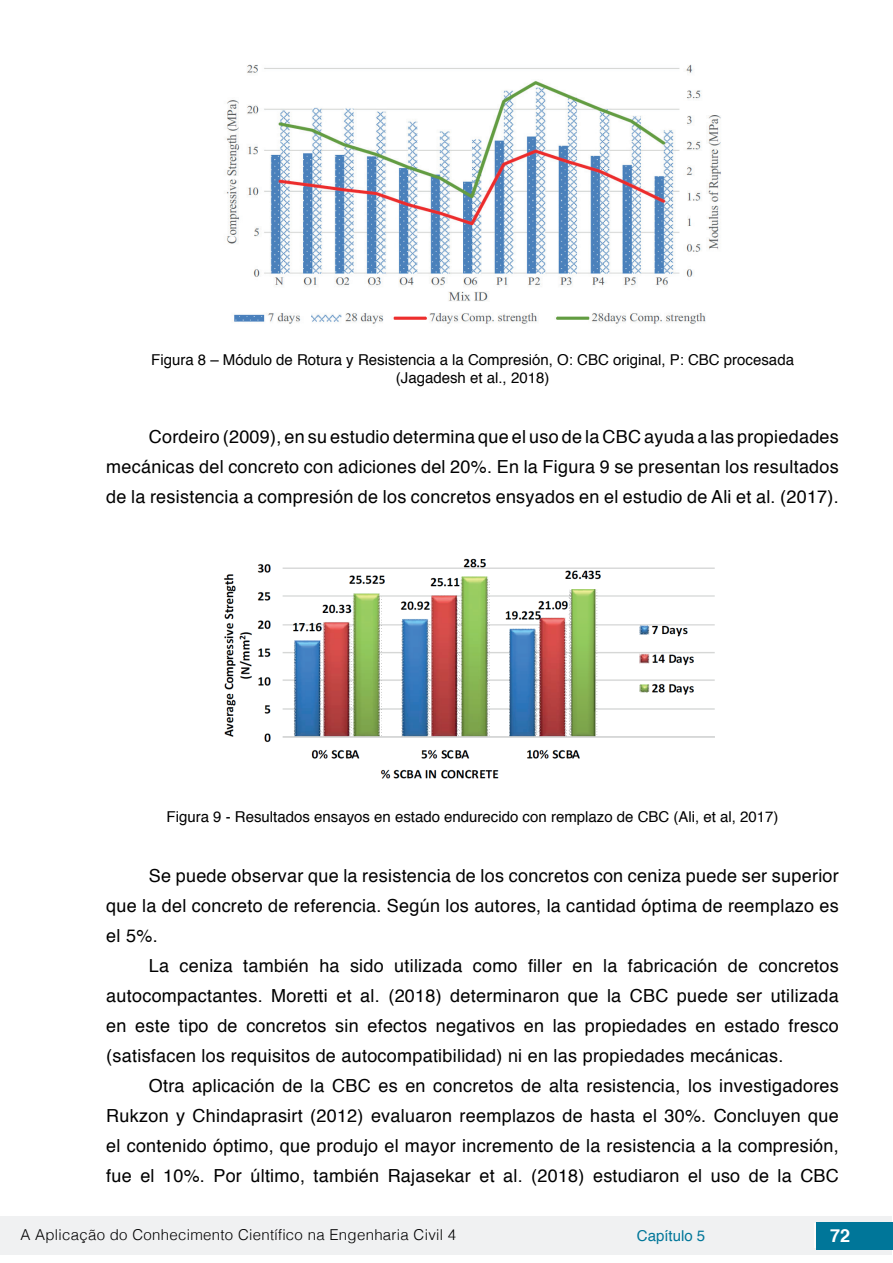
<style>
.page{position:relative;width:893px;height:1263px;background:#fff}
.page>*{position:absolute;margin:0;border:0;box-sizing:border-box;transform-origin:0 0}
.t1{font:18px/30px "Helvetica";letter-spacing:.015em;color:#000;text-align:justify}
.t2{font:700 18px "Helvetica";color:#fff}
.t3{font:15px/18px "Helvetica";color:#000;text-align:center}
.t4{font:300 15px "Helvetica";letter-spacing:.02em;color:#000}
.t5{font:15px "Helvetica";color:#007699}
</style>
<div class="page">
<div style="left:1px;top:1216px;width:891px;height:38px;background:#f0f1f2"></div>
<div style="left:816px;top:1222px;width:77px;height:27px;background:#007699"></div>
<svg style="left:815px;top:1224px;width:1px;height:24px"></svg>
<img style="left:226px;top:64px;width:495px;height:260px">
<img style="left:224px;top:558px;width:491px;height:221px">
<p class="t3" style="left:151px;top:352px;width:644px">Figura 8 – Módulo de Rotura y Resistencia a la Compresión, O: CBC original, P: CBC procesada (Jagadesh et al., 2018)</p>
<p class="t1" style="left:106px;top:423px;width:734px;text-indent:43px">Cordeiro (2009), en su estudio determina que el uso de la CBC ayuda a las propiedades mecánicas del concreto con adiciones del 20%. En la Figura 9 se presentan los resultados de la resistencia a compresión de los concretos ensyados en el estudio de Ali et al. (2017).</p>
<p class="t3" style="left:167px;top:808px;width:613px">Figura 9 - Resultados ensayos en estado endurecido con remplazo de CBC (Ali, et al, 2017)</p>
<p class="t1" style="left:106px;top:861px;width:734px;text-indent:43px">Se puede observar que la resistencia de los concretos con ceniza puede ser superior que la del concreto de referencia. Según los autores, la cantidad óptima de reemplazo es el 5%.</p>
<p class="t1" style="left:106px;top:951px;width:734px;text-indent:43px">La ceniza también ha sido utilizada como filler en la fabricación de concretos autocompactantes. Moretti et al. (2018) determinaron que la CBC puede ser utilizada en este tipo de concretos sin efectos negativos en las propiedades en estado fresco (satisfacen los requisitos de autocompatibilidad) ni en las propiedades mecánicas.</p>
<p class="t1" style="left:106px;top:1072px;width:734px;text-indent:43px">Otra aplicación de la CBC es en concretos de alta resistencia, los investigadores Rukzon y Chindaprasirt (2012) evaluaron reemplazos de hasta el 30%. Concluyen que el contenido óptimo, que produjo el mayor incremento de la resistencia a la compresión, fue el 10%. Por último, también Rajasekar et al. (2018) estudiaron el uso de la CBC</p>
<p class="t4" style="left:20px;top:1222px;width:437px">A Aplicação do Conhecimento Científico na Engenharia Civil 4</p>
<p class="t5" style="left:637px;top:1224px;width:70px">Capítulo 5</p>
<p class="t2" style="left:830px;top:1221px;width:22px">72</p>
</div>
